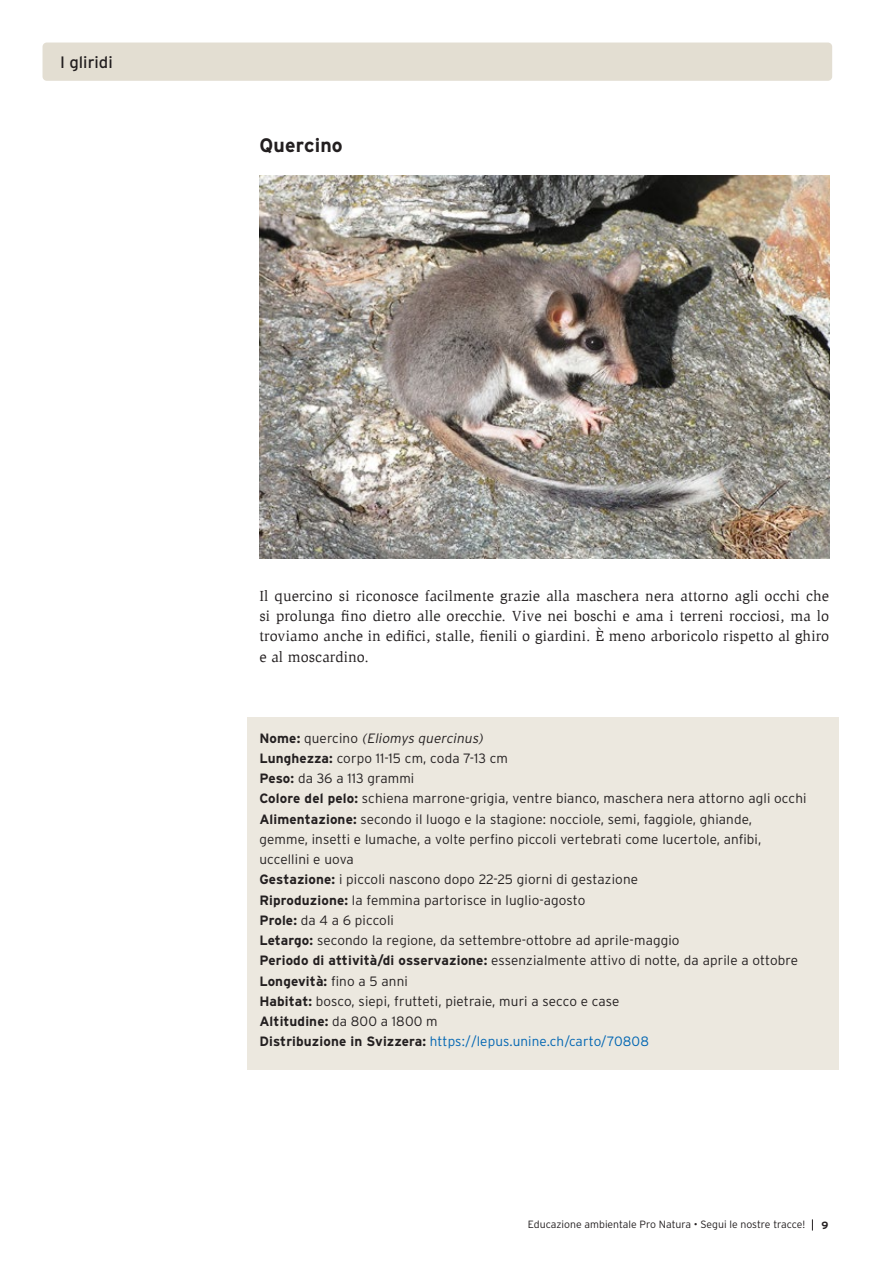
<style>
.page{position:relative;width:893px;height:1263px;background:#fff}
.page>*{position:absolute;margin:0;border:0;box-sizing:border-box;transform-origin:0 0}
.t1{font:700 19.5px "Interstate";letter-spacing:.01em;color:#231f20}
.t2{font:16.5px "Interstate";color:#231f20}
.t3{font:15px/20.2px "Slimbach Std";letter-spacing:.01em;color:#231f20;text-align:justify}
.t4{font:300 13.5px/20.2px "Interstate";letter-spacing:.01em;color:#231f20}
.t5{font:300 10.5px "Interstate";color:#231f20}
.t6{font:700 10.5px "Interstate";color:#231f20}
.s1{font-weight:700}
.s2{font-style:italic}
.s3{color:#0166b3}
</style>
<div class="page">
<div style="left:43px;top:43px;width:789px;height:38px;background:#e3ded2;border-radius:4px"></div>
<div style="left:248px;top:716px;width:591px;height:353px;background:#ece8df"></div>
<img style="left:259px;top:176px;width:570px;height:382px">
<p class="t2" style="left:60px;top:52px;width:54px">I gliridi</p>
<h1 class="t1" style="left:259px;top:134px;width:85px">Quercino</h1>
<p class="t3" style="left:259px;top:586px;width:571px">Il quercino si riconosce facilmente grazie alla maschera nera attorno agli occhi che si prolunga fino dietro alle orecchie. Vive nei boschi e ama i terreni rocciosi, ma lo troviamo anche in edifici, stalle, fienili o giardini. È meno arboricolo rispetto al ghiro e al moscardino.</p>
<p class="t4" style="left:259px;top:728px;width:549px"><span class="s1">N o m e :</span> q u e rc i n o <span class="s2">(Eliomys quercinus)<br></span><span class="s1">Lunghezza:</span> corpo 11-15 cm, coda 7-13 cm<br><span class="s1">Peso:</span> da 36 a 113 grammi<br><span class="s1">Colore del pelo:</span> schiena marrone-grigia, ventre bianco, maschera nera attorno agli occhi <span class="s1">Alimentazione:</span> secondo il luogo e la stagione: nocciole, semi, faggiole, ghiande,<br>gemme, insetti e lumache, a volte perfino piccoli vertebrati come lucertole, anfibi, uccellini e uova<br><span class="s1">Gestazione:</span> i piccoli nascono dopo 22-25 giorni di gestazione<br><span class="s1">Riproduzione:</span> la femmina partorisce in luglio-agosto<br><span class="s1">Prole:</span> da 4 a 6 piccoli<br><span class="s1">Letargo:</span> secondo la regione, da settembre-ottobre ad aprile-maggio<br><span class="s1">Periodo di attività/di osservazione:</span> essenzialmente attivo di notte, da aprile a ottobre <span class="s1">Longevità:</span> fino a 5 anni<br><span class="s1">Habitat:</span> bosco, siepi, frutteti, pietraie, muri a secco e case<br><span class="s1">Altitudine:</span> da 800 a 1800 m<br><span class="s1">Distribuzione in Svizzera:</span> <span class="s3">https://lepus.unine.ch/carto/70808</span></p>
<p class="t5" style="left:528px;top:1218px;width:279px">Educazione ambientale Pro Natura • Segui le nostre tracce!</p>
<p class="t6" style="left:821px;top:1218px;width:8px">9</p>
</div>
